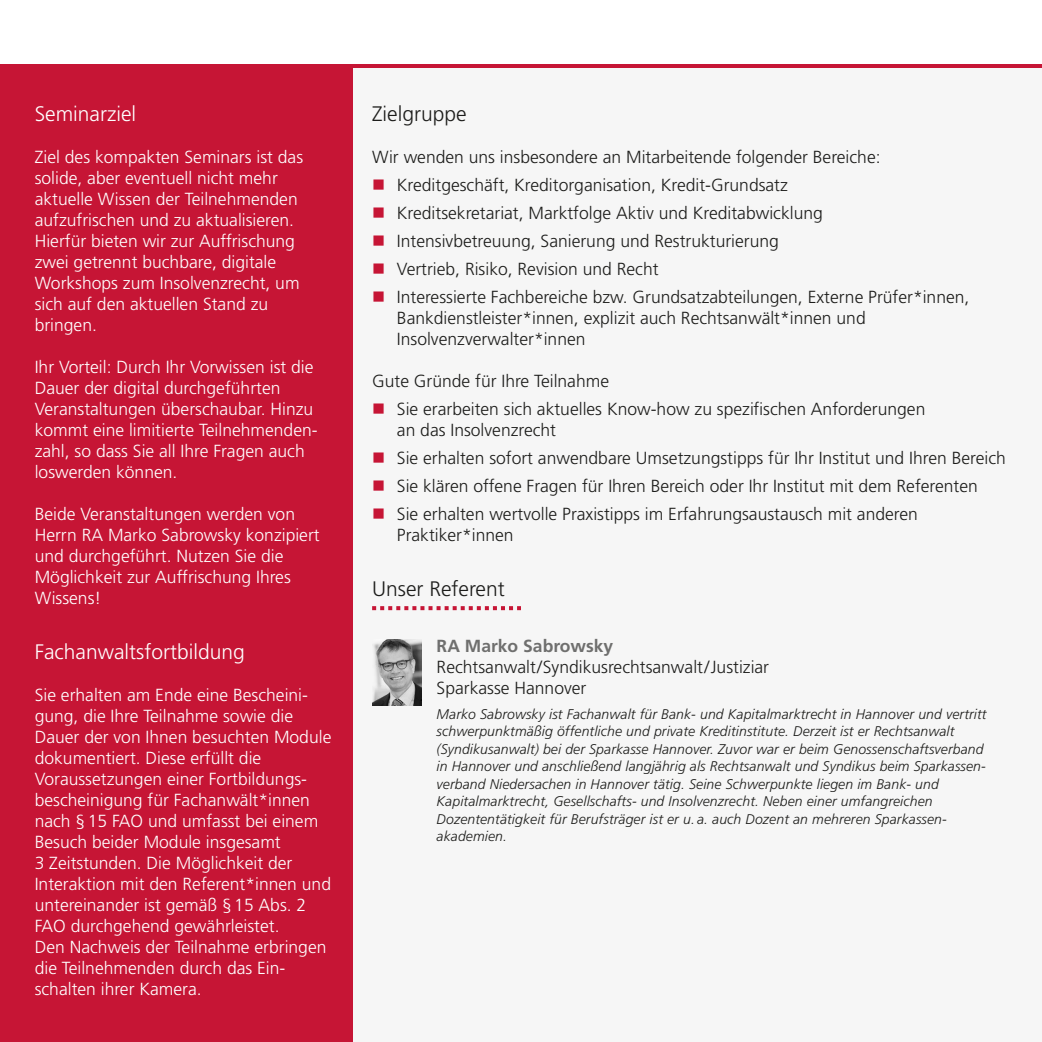
<style>
.page{position:relative;width:1042px;height:1042px;background:#fff}
.page>*{position:absolute;margin:0;border:0;box-sizing:border-box;transform-origin:0 0}
.t1{font:300 21px "Frutiger LT Pro";color:#fff}
.t2{font:300 21px "Frutiger LT Pro";color:#1d1d1b}
.t3{font:300 17.5px "Frutiger LT Pro";color:#fff}
.t4{font:300 17.5px "Frutiger LT Pro";color:#1d1d1b}
.t5{font:700 17.5px "Frutiger LT Pro";color:#6f6f6e}
.t6{font:italic 300 14px "Frutiger LT Pro";letter-spacing:.01em;color:#1d1d1b}
</style>
<div class="page">
<hr style="left:0;top:0;width:1px;height:64px;background:#c61535">
<div style="left:352px;top:64px;width:690px;height:978px;background:#f6f6f6"></div>
<div style="left:0;top:66px;width:353px;height:976px;background:#c61535"></div>
<hr style="left:0;top:64px;width:1042px;height:4px;background:#c61535">
<img style="left:372px;top:639px;width:50px;height:66px">
<svg style="left:372px;top:606px;width:149px;height:4px"></svg>
<p class="t1" style="left:35px;top:105px;width:103px">Seminarziel</p>
<p class="t2" style="left:372px;top:105px;width:96px">Zielgruppe</p>
<p class="t3" style="left:35px;top:150px;width:270px">Ziel des kompakten Seminars ist das</p>
<p class="t3" style="left:35px;top:171px;width:245px">solide, aber eventuell nicht mehr</p>
<p class="t3" style="left:35px;top:192px;width:264px">aktuelle Wissen der Teilnehmenden</p>
<p class="t3" style="left:35px;top:213px;width:261px">aufzufrischen und zu aktualisieren.</p>
<p class="t3" style="left:35px;top:234px;width:262px">Hierfür bieten wir zur Auffrischung</p>
<p class="t3" style="left:35px;top:255px;width:243px">zwei getrennt buchbare, digitale</p>
<p class="t3" style="left:35px;top:276px;width:266px">Workshops zum Insolvenzrecht, um</p>
<p class="t3" style="left:35px;top:297px;width:235px">sich auf den aktuellen Stand zu</p>
<p class="t3" style="left:35px;top:318px;width:64px">bringen.</p>
<p class="t3" style="left:35px;top:360px;width:280px">Ihr Vorteil: Durch Ihr Vorwissen ist die</p>
<p class="t3" style="left:35px;top:381px;width:247px">Dauer der digital durchgeführten</p>
<p class="t3" style="left:35px;top:402px;width:280px">Veranstaltungen überschaubar. Hinzu</p>
<p class="t3" style="left:35px;top:423px;width:284px">kommt eine limitierte Teilnehmenden-</p>
<p class="t3" style="left:35px;top:444px;width:272px">zahl, so dass Sie all Ihre Fragen auch</p>
<p class="t3" style="left:35px;top:465px;width:144px">loswerden können.</p>
<p class="t3" style="left:35px;top:507px;width:262px">Beide Veranstaltungen werden von</p>
<p class="t3" style="left:35px;top:528px;width:286px">Herrn RA Marko Sabrowsky konzipiert</p>
<p class="t3" style="left:35px;top:549px;width:250px">und durchgeführt. Nutzen Sie die</p>
<p class="t3" style="left:35px;top:570px;width:258px">Möglichkeit zur Auffrischung Ihres</p>
<p class="t3" style="left:35px;top:591px;width:68px">Wissens!</p>
<p class="t1" style="left:35px;top:643px;width:212px">Fachanwaltsfortbildung</p>
<p class="t3" style="left:35px;top:688px;width:275px">Sie erhalten am Ende eine Bescheini-</p>
<p class="t3" style="left:35px;top:709px;width:260px">gung, die Ihre Teilnahme sowie die</p>
<p class="t3" style="left:35px;top:730px;width:298px">Dauer der von Ihnen besuchten Module</p>
<p class="t3" style="left:35px;top:751px;width:228px">dokumentiert. Diese erfüllt die</p>
<p class="t3" style="left:35px;top:772px;width:274px">Voraussetzungen einer Fortbildungs-</p>
<p class="t3" style="left:35px;top:793px;width:277px">bescheinigung für Fachanwält*innen</p>
<p class="t3" style="left:35px;top:814px;width:285px">nach § 15 FAO und umfasst bei einem</p>
<p class="t3" style="left:35px;top:835px;width:248px">Besuch beider Module insgesamt</p>
<p class="t3" style="left:35px;top:856px;width:259px">3 Zeitstunden. Die Möglichkeit der</p>
<p class="t3" style="left:35px;top:877px;width:298px">Interaktion mit den Referent*innen und</p>
<p class="t3" style="left:35px;top:898px;width:273px">untereinander ist gemäß § 15 Abs. 2</p>
<p class="t3" style="left:35px;top:919px;width:246px">FAO durchgehend gewährleistet.</p>
<p class="t3" style="left:35px;top:940px;width:293px">Den Nachweis der Teilnahme erbringen</p>
<p class="t3" style="left:35px;top:961px;width:252px">die Teilnehmenden durch das Ein-</p>
<p class="t3" style="left:35px;top:982px;width:168px">schalten ihrer Kamera.</p>
<p class="t4" style="left:372px;top:150px;width:510px">Wir wenden uns insbesondere an Mitarbeitende folgender Bereiche:</p>
<p class="t4" style="left:397px;top:178px;width:392px">Kreditgeschäft, Kreditorganisation, Kredit-Grundsatz</p>
<p class="t4" style="left:397px;top:206px;width:427px">Kreditsekretariat, Marktfolge Aktiv und Kreditabwicklung</p>
<p class="t4" style="left:397px;top:234px;width:383px">Intensivbetreuung, Sanierung und Restrukturierung</p>
<p class="t4" style="left:397px;top:262px;width:263px">Vertrieb, Risiko, Revision und Recht</p>
<p class="t4" style="left:397px;top:290px;width:574px">Interessierte Fachbereiche bzw. Grundsatzabteilungen, Externe Prüfer*innen,</p>
<p class="t4" style="left:397px;top:311px;width:470px">Bankdienstleister*innen, explizit auch Rechtsanwält*innen und</p>
<p class="t4" style="left:397px;top:332px;width:190px">Insolvenzverwalter*innen</p>
<p class="t4" style="left:372px;top:374px;width:238px">Gute Gründe für Ihre Teilnahme</p>
<p class="t4" style="left:397px;top:402px;width:530px">Sie erarbeiten sich aktuelles Know-how zu spezifischen Anforderungen</p>
<p class="t4" style="left:397px;top:423px;width:161px">an das Insolvenzrecht</p>
<p class="t4" style="left:397px;top:451px;width:610px">Sie erhalten sofort anwendbare Umsetzungstipps für Ihr Institut und Ihren Bereich</p>
<p class="t4" style="left:397px;top:479px;width:582px">Sie klären offene Fragen für Ihren Bereich oder Ihr Institut mit dem Referenten</p>
<p class="t4" style="left:397px;top:507px;width:522px">Sie erhalten wertvolle Praxistipps im Erfahrungsaustausch mit anderen</p>
<p class="t4" style="left:397px;top:528px;width:118px">Praktiker*innen</p>
<p class="t2" style="left:372px;top:580px;width:134px">Unser Referent</p>
<p class="t5" style="left:437px;top:639px;width:178px">RA Marko Sabrowsky</p>
<p class="t4" style="left:437px;top:660px;width:334px">Rechtsanwalt / Syndikusrechtsanwalt / Justiziar</p>
<p class="t4" style="left:437px;top:681px;width:151px">Sparkasse Hannover</p>
<p class="t6" style="left:437px;top:708px;width:551px">Marko Sabrowsky ist Fachanwalt für Bank- und Kapitalmarktrecht in Hannover und vertritt</p>
<p class="t6" style="left:437px;top:726px;width:519px">schwerpunktmäßig öffentliche und private Kreditinstitute. Derzeit ist er Rechtsanwalt</p>
<p class="t6" style="left:437px;top:743px;width:548px">(Syndikusanwalt) bei der Sparkasse Hannover. Zuvor war er beim Genossenschaftsverband</p>
<p class="t6" style="left:437px;top:761px;width:551px">in Hannover und anschließend langjährig als Rechtsanwalt und Syndikus beim Sparkassen-</p>
<p class="t6" style="left:437px;top:778px;width:504px">verband Niedersachen in Hannover tätig. Seine Schwerpunkte liegen im Bank- und</p>
<p class="t6" style="left:437px;top:796px;width:497px">Kapitalmarktrecht, Gesellschafts- und Insolvenzrecht. Neben einer umfangreichen</p>
<p class="t6" style="left:437px;top:813px;width:512px">Dozententätigkeit für Berufsträger ist er u. a. auch Dozent an mehreren Sparkassen-</p>
<p class="t6" style="left:437px;top:831px;width:72px">akademien.</p>
</div>
